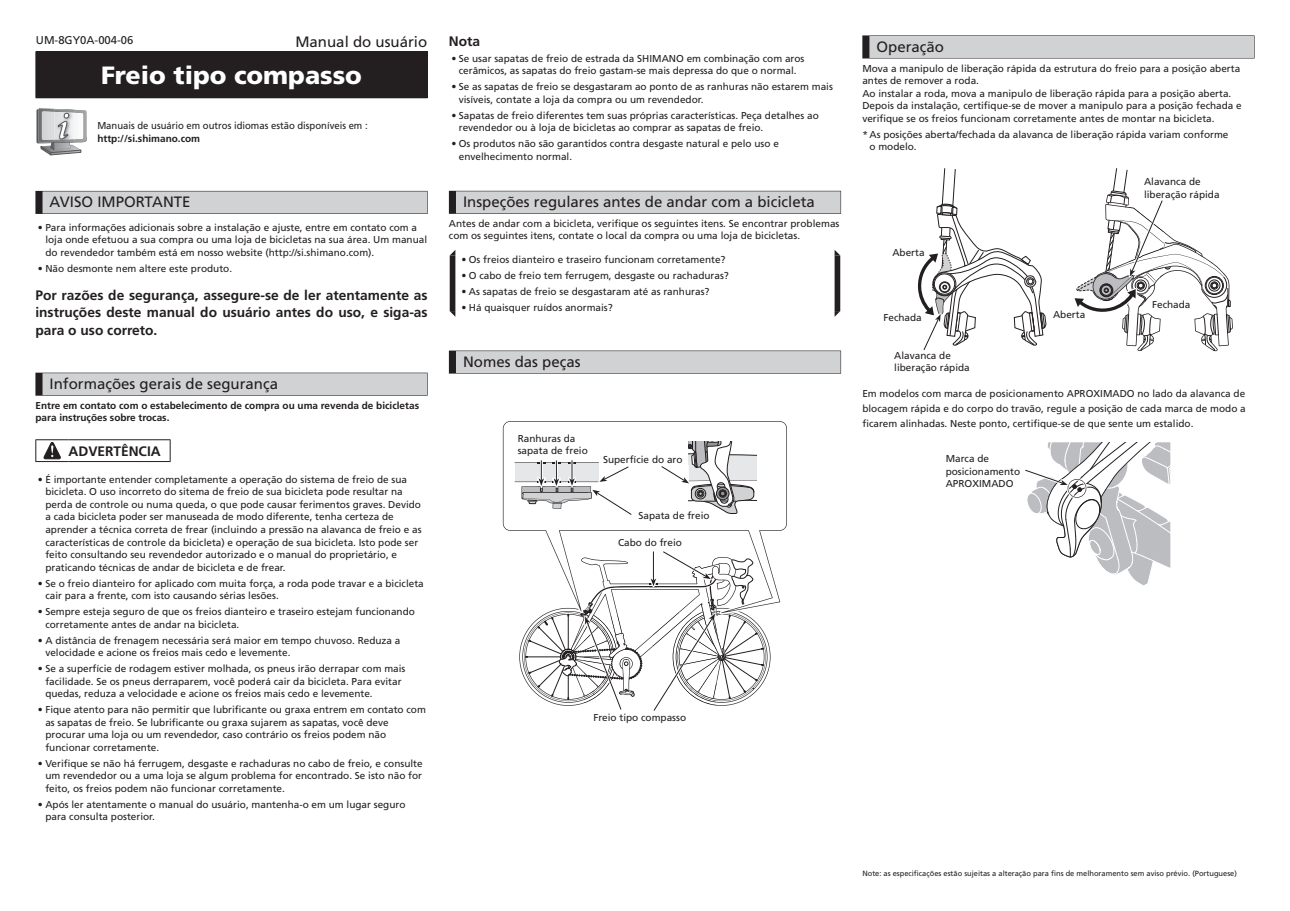
<style>
.page{position:relative;width:1290px;height:911px;background:#fff}
.page>*{position:absolute;margin:0;border:0;box-sizing:border-box;transform-origin:0 0}
.t1{font:900 25px "Frutiger LT Pro";color:#fff}
.t2{font:15px "Frutiger LT Pro";color:#231f20}
.t3{font:700 13.75px/17.5px "Frutiger LT Pro";color:#231f20;text-align:justify}
.t4{font:11.25px "Frutiger LT Pro";color:#231f20}
.t5{font:10px/12.5px "Frutiger LT Pro";color:#231f20}
.t6{font:700 10px/12.5px "Frutiger LT Pro";color:#231f20}
.t7{font:10px "Frutiger LT Pro";color:#231f20;scale:.95 1}
.t8{font:7.5px "Frutiger LT Pro";color:#231f20}
.s1{font-weight:300}
</style>
<div class="page">
<div style="left:35px;top:191px;width:393px;height:23px;background:#231f20"></div>
<div style="left:43px;top:191px;width:384px;height:22px;background:#d1d2d4"></div>
<div style="left:35px;top:373px;width:393px;height:23px;background:#231f20"></div>
<div style="left:43px;top:373px;width:384px;height:22px;background:#d1d2d4"></div>
<div style="left:36px;top:52px;width:391px;height:46px;background:#231f20"></div>
<hr style="left:35px;top:51px;width:107px;height:1px;background:#231f20">
<hr style="left:35px;top:52px;width:1px;height:45px;background:#231f20">
<hr style="left:142px;top:51px;width:286px;height:1px;background:#231f20">
<hr style="left:427px;top:52px;width:1px;height:45px;background:#231f20">
<hr style="left:35px;top:97px;width:107px;height:1px;background:#231f20">
<hr style="left:142px;top:97px;width:286px;height:1px;background:#231f20">
<svg style="left:36px;top:108px;width:50px;height:47px"></svg>
<hr style="left:35px;top:439px;width:34px;height:1px;background:#231f20">
<svg style="left:35px;top:440px;width:1px;height:21px"></svg>
<hr style="left:69px;top:439px;width:102px;height:1px;background:#231f20">
<svg style="left:170px;top:440px;width:1px;height:21px"></svg>
<hr style="left:35px;top:461px;width:34px;height:1px;background:#231f20">
<hr style="left:69px;top:461px;width:102px;height:1px;background:#231f20">
<svg style="left:44px;top:442px;width:17px;height:17px"></svg>
<div style="left:449px;top:191px;width:392px;height:23px;background:#231f20"></div>
<div style="left:456px;top:191px;width:384px;height:22px;background:#d1d2d4"></div>
<div style="left:449px;top:350px;width:392px;height:23px;background:#231f20"></div>
<div style="left:456px;top:351px;width:384px;height:22px;background:#d1d2d4"></div>
<svg style="left:450px;top:250px;width:390px;height:67px"></svg>
<div style="left:862px;top:35px;width:392px;height:23px;background:#231f20"></div>
<div style="left:869px;top:36px;width:385px;height:22px;background:#d1d2d4"></div>
<svg style="left:917px;top:168px;width:129px;height:182px"></svg>
<svg style="left:1074px;top:168px;width:159px;height:183px"></svg>
<svg style="left:1025px;top:442px;width:146px;height:144px"></svg>
<svg style="left:503px;top:421px;width:284px;height:183px"></svg>
<img style="left:662px;top:550px;width:50px;height:1px">
<svg style="left:519px;top:551px;width:251px;height:160px"></svg>
<img style="left:660px;top:465px;width:1px;height:19px">
<svg style="left:661px;top:441px;width:95px;height:73px"></svg>
<img style="left:591px;top:515px;width:41px;height:1px">
<svg style="left:514px;top:460px;width:118px;height:55px"></svg>
<p class="t4" style="left:36px;top:33px;width:99px">UM-8GY0A-004-06</p>
<h2 class="t2" style="left:295px;top:33px;width:133px">Manual do usuário</h2>
<h1 class="t1" style="left:101px;top:60px;width:262px">Freio tipo compasso</h1>
<p class="t7" style="left:97px;top:120px;width:286px">Manuais de usuário em outros idiomas estão disponíveis em :</p>
<p class="t6" style="left:97px;top:132px;width:104px">http://si.shimano.com</p>
<h2 class="t2" style="left:50px;top:193px;width:142px">AVISO IMPORTANTE</h2>
<p class="t5" style="left:45px;top:221px;width:383px;text-indent:-7px"><span class="s1">•</span> Para informações adicionais sobre a instalação e ajuste, entre em contato com a loja onde efetuou a sua compra ou uma loja de bicicletas na sua área. Um manual do revendedor também está em nosso website (http://si.shimano.com).</p>
<p class="t5" style="left:38px;top:262px;width:196px"><span class="s1">•</span> Não desmonte nem altere este produto.</p>
<h3 class="t3" style="left:35px;top:286px;width:394px">Por razões de segurança, assegure-se de ler atentamente as instruções deste manual do usuário antes do uso, e siga-as para o uso correto.</h3>
<h2 class="t2" style="left:50px;top:375px;width:230px">Informações gerais de segurança</h2>
<p class="t6" style="left:35px;top:399px;width:385px">Entre em contato com o estabelecimento de compra ou uma revenda de bicicletas para instruções sobre trocas.</p>
<h3 class="t3" style="left:69px;top:442px;width:94px">ADVERTÊNCIA</h3>
<p class="t5" style="left:45px;top:473px;width:378px;text-indent:-7px"><span class="s1">•</span> É importante entender completamente a operação do sistema de freio de sua bicicleta. O uso incorreto do sitema de freio de sua bicicleta pode resultar na perda de controle ou numa queda, o que pode causar ferimentos graves. Devido a cada bicicleta poder ser manuseada de modo diferente, tenha certeza de aprender a técnica correta de frear (incluindo a pressão na alavanca de freio e as características de controle da bicicleta) e operação de sua bicicleta. Isto pode ser feito consultando seu revendedor autorizado e o manual do proprietário, e praticando técnicas de andar de bicicleta e de frear.</p>
<p class="t5" style="left:45px;top:577px;width:380px;text-indent:-7px"><span class="s1">•</span> Se o freio dianteiro for aplicado com muita força, a roda pode travar e a bicicleta cair para a frente, com isto causando sérias lesões.</p>
<p class="t5" style="left:45px;top:605px;width:371px;text-indent:-7px"><span class="s1">•</span> Sempre esteja seguro de que os freios dianteiro e traseiro estejam funcionando corretamente antes de andar na bicicleta.</p>
<p class="t5" style="left:45px;top:634px;width:357px;text-indent:-7px"><span class="s1">•</span> A distância de frenagem necessária será maior em tempo chuvoso. Reduza a velocidade e acione os freios mais cedo e levemente.</p>
<p class="t5" style="left:45px;top:662px;width:362px;text-indent:-7px"><span class="s1">•</span> Se a superfície de rodagem estiver molhada, os pneus irão derrapar com mais facilidade. Se os pneus derraparem, você poderá cair da bicicleta. Para evitar quedas, reduza a velocidade e acione os freios mais cedo e levemente.</p>
<p class="t5" style="left:45px;top:703px;width:382px;text-indent:-7px"><span class="s1">•</span> Fique atento para não permitir que lubrificante ou graxa entrem em contato com as sapatas de freio. Se lubrificante ou graxa sujarem as sapatas, você deve procurar uma loja ou um revendedor, caso contrário os freios podem não funcionar corretamente.</p>
<p class="t5" style="left:45px;top:757px;width:379px;text-align:justify;text-indent:-7px"><span class="s1">•</span> Verifique se não há ferrugem, desgaste e rachaduras no cabo de freio, e consulte um revendedor ou a uma loja se algum problema for encontrado. Se isto não for feito, os freios podem não funcionar corretamente.</p>
<p class="t5" style="left:45px;top:798px;width:362px;text-indent:-7px"><span class="s1">•</span> Após ler atentamente o manual do usuário, mantenha-o em um lugar seguro para consulta posterior.</p>
<h3 class="t3" style="left:449px;top:32px;width:33px">Nota</h3>
<p class="t5" style="left:451px;top:52px;width:355px;text-align:center"><span class="s1">•</span> Se usar sapatas de freio de estrada da SHIMANO em combinação com aros cerâmicos, as sapatas do freio gastam-se mais depressa do que o normal.</p>
<p class="t5" style="left:459px;top:81px;width:376px;text-indent:-7px"><span class="s1">•</span> Se as sapatas de freio se desgastaram ao ponto de as ranhuras não estarem mais visíveis, contate a loja da compra ou um revendedor.</p>
<p class="t5" style="left:459px;top:109px;width:361px;text-indent:-7px"><span class="s1">•</span> Sapatas de freio diferentes tem suas próprias características. Peça detalhes ao revendedor ou à loja de bicicletas ao comprar as sapatas de freio.</p>
<p class="t5" style="left:459px;top:138px;width:322px;text-indent:-7px"><span class="s1">•</span> Os produtos não são garantidos contra desgaste natural e pelo uso e envelhecimento normal.</p>
<h2 class="t2" style="left:463px;top:193px;width:353px">Inspeções regulares antes de andar com a bicicleta</h2>
<p class="t5" style="left:449px;top:217px;width:392px">Antes de andar com a bicicleta, verifique os seguintes itens. Se encontrar problemas com os seguintes itens, contate o local da compra ou uma loja de bicicletas.</p>
<p class="t5" style="left:461px;top:253px;width:266px"><span class="s1">•</span> Os freios dianteiro e traseiro funcionam corretamente?</p>
<p class="t5" style="left:461px;top:269px;width:269px"><span class="s1">•</span> O cabo de freio tem ferrugem, desgaste ou rachaduras?</p>
<p class="t5" style="left:461px;top:285px;width:250px"><span class="s1">•</span> As sapatas de freio se desgastaram até as ranhuras?</p>
<p class="t5" style="left:461px;top:301px;width:153px"><span class="s1">•</span> Há quaisquer ruídos anormais?</p>
<h2 class="t2" style="left:463px;top:353px;width:119px">Nomes das peças</h2>
<p class="t5" style="left:518px;top:432px;width:72px">Ranhuras da sapata de freio</p>
<p class="t5" style="left:603px;top:453px;width:81px">Superfície do aro</p>
<p class="t5" style="left:638px;top:509px;width:73px">Sapata de freio</p>
<p class="t5" style="left:618px;top:536px;width:65px">Cabo do freio</p>
<p class="t5" style="left:593px;top:711px;width:94px">Freio tipo compasso</p>
<h2 class="t2" style="left:876px;top:38px;width:69px">Operação</h2>
<p class="t5" style="left:862px;top:62px;width:381px">Mova a manipulo de liberação rápida da estrutura do freio para a posição aberta antes de remover a roda.<br>Ao instalar a roda, mova a manipulo de liberação rápida para a posição aberta.<br>Depois da instalação, certifique-se de mover a manipulo para a posição fechada e verifique se os freios funcionam corretamente antes de montar na bicicleta.</p>
<p class="t5" style="left:869px;top:128px;width:360px;text-indent:-7px">* As posições aberta/fechada da alavanca de liberação rápida variam conforme o modelo.</p>
<p class="t5" style="left:892px;top:246px;width:34px">Aberta</p>
<p class="t5" style="left:883px;top:311px;width:40px">Fechada</p>
<p class="t5" style="left:894px;top:349px;width:77px">Alavanca de liberação rápida</p>
<p class="t5" style="left:1053px;top:308px;width:34px">Aberta</p>
<p class="t5" style="left:1144px;top:175px;width:77px">Alavanca de liberação rápida</p>
<p class="t5" style="left:1152px;top:298px;width:40px">Fechada</p>
<p class="t5" style="left:862px;top:386px;width:385px;line-height:15px;text-align:justify">Em modelos com marca de posicionamento APROXIMADO no lado da alavanca de blocagem rápida e do corpo do travão, regule a posição de cada marca de modo a ficarem alinhadas. Neste ponto, certifique-se de que sente um estalido.</p>
<p class="t5" style="left:946px;top:452px;width:76px">Marca de posicionamento<br>APROXIMADO</p>
<p class="t8" style="left:862px;top:868px;width:376px">Note: as especificações estão sujeitas a alteração para fins de melhoramento sem aviso prévio. (Portuguese)</p>
</div>
